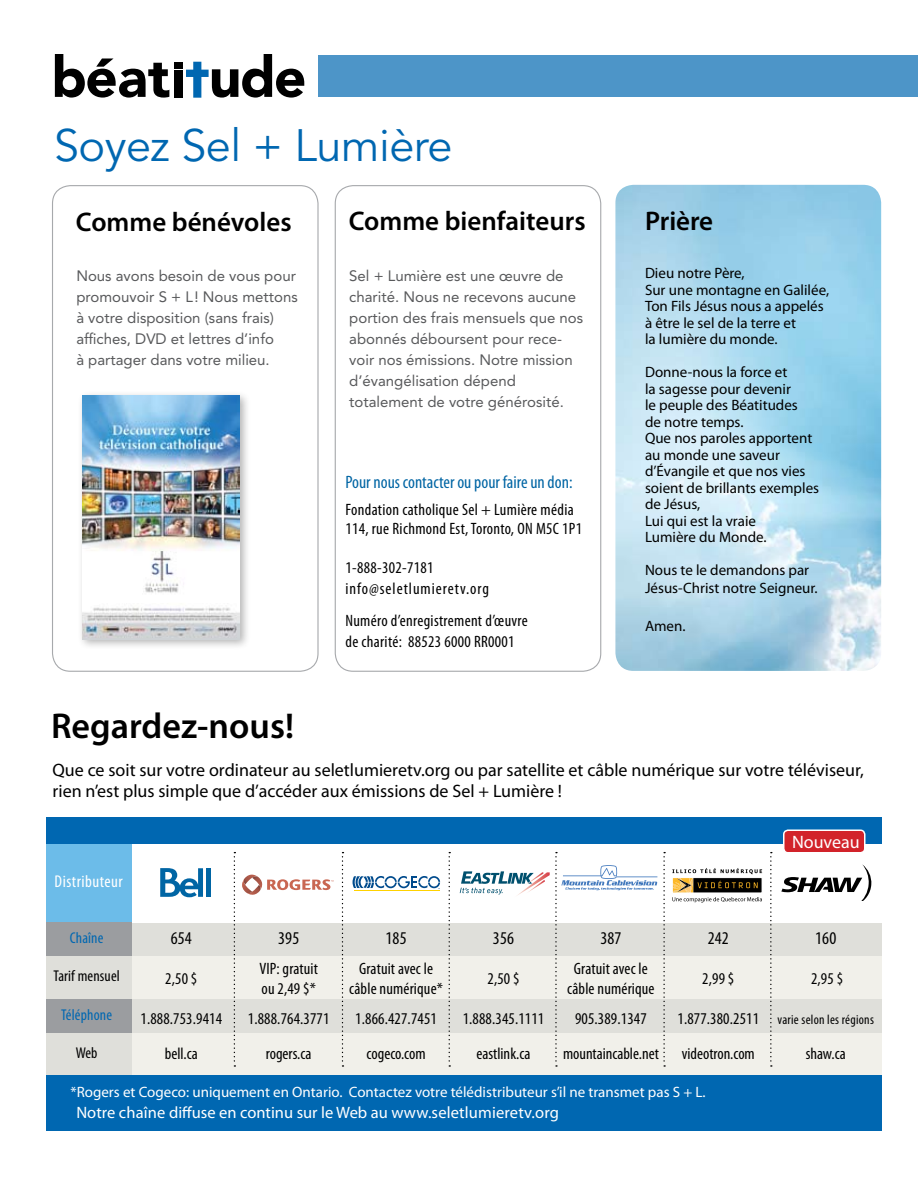
<style>
.page{position:relative;width:918px;height:1188px;background:#fff}
.page>*{position:absolute;margin:0;border:0;box-sizing:border-box;transform-origin:0 0}
.t1{font:45px "Avenir LT Std";letter-spacing:-.01em;color:#0067b1}
.t2{font:600 36px "Myriad Pro";color:#000}
.t3{font:600 27px "Myriad Pro";color:#000}
.t4{font:18px/21.6px "Myriad Pro";color:#000}
.t5{font:condensed 18px "Myriad Pro";color:#0065a4}
.t6{font:condensed 18px "Myriad Pro";letter-spacing:.01em;color:#000}
.t7{font:18px "Myriad Pro";color:#fff}
.t8{font:condensed 17.1px "Myriad Pro";letter-spacing:.03em;color:#fff}
.t9{font:condensed 16.5px/19.8px "Myriad Pro";letter-spacing:.01em;color:#000}
.t10{font:16.5px "Myriad Pro";color:#fff}
.t11{font:condensed 16.5px/21px "Myriad Pro";letter-spacing:.06em;color:#000}
.t12{font:condensed 16.35px "Myriad Pro";color:#000}
.t13{font:condensed 15.75px "Myriad Pro";letter-spacing:.01em;color:#0067b1}
.t14{font:condensed 15.75px "Myriad Pro";letter-spacing:.01em;color:#000}
.t15{font:15px/16.5px "Myriad Pro";color:#000}
.t16{font:15px/21px "Avenir LT Std";color:#58595b}
.t17{font:15px "Myriad Pro";color:#fff}
.t18{font:condensed 13.5px "Myriad Pro";letter-spacing:.02em;color:#000}
.s1{font-size:16.5px}
</style>
<div class="page">
<div style="left:46px;top:818px;width:835px;height:313px;background:#0067b1"></div>
<div style="left:47px;top:922px;width:834px;height:152px;background:#f1f0ea"></div>
<div style="left:48px;top:922px;width:833px;height:33px;background:#dfdfda"></div>
<div style="left:48px;top:999px;width:833px;height:34px;background:#dfdfda"></div>
<div style="left:47px;top:844px;width:834px;height:78px;background:#fff"></div>
<svg style="left:242px;top:875px;width:92px;height:20px"></svg>
<svg style="left:160px;top:868px;width:43px;height:29px"></svg>
<div style="left:206px;top:868px;width:5px;height:29px;background:#0065a4"></div>
<svg style="left:353px;top:876px;width:87px;height:13px"></svg>
<hr style="left:354px;top:890px;width:86px;height:1px;background:#ffd200">
<svg style="left:672px;top:868px;width:90px;height:35px"></svg>
<svg style="left:781px;top:864px;width:90px;height:37px"></svg>
<svg style="left:234px;top:852px;width:1px;height:215px"></svg>
<svg style="left:342px;top:852px;width:1px;height:215px"></svg>
<svg style="left:449px;top:852px;width:1px;height:215px"></svg>
<svg style="left:460px;top:852px;width:197px;height:215px"></svg>
<svg style="left:663px;top:852px;width:2px;height:215px"></svg>
<svg style="left:770px;top:852px;width:2px;height:215px"></svg>
<div style="left:46px;top:844px;width:86px;height:78px;background:#6cbce9"></div>
<div style="left:46px;top:923px;width:86px;height:152px;background:#dfdfda"></div>
<div style="left:46px;top:922px;width:86px;height:34px;background:#9b9da0"></div>
<div style="left:46px;top:1000px;width:86px;height:33px;background:#9b9da0"></div>
<div style="left:319px;top:55px;width:599px;height:42px;background:#4d95c8"></div>
<div style="left:174px;top:70px;width:9px;height:28px;background:#000"></div>
<svg style="left:186px;top:54px;width:118px;height:44px"></svg>
<div style="left:174px;top:62px;width:8px;height:7px;background:#000"></div>
<svg style="left:55px;top:54px;width:114px;height:44px"></svg>
<div style="left:52px;top:185px;width:267px;height:487px;border:1px solid #a7a9ac;border-radius:18px"></div>
<div style="left:784px;top:830px;width:81px;height:23px;background:#d2232a;border-radius:4px"></div>
<div style="left:783px;top:830px;width:83px;height:24px;border:2px solid #fff;border-radius:4px"></div>
<div style="left:335px;top:185px;width:266px;height:487px;border:1px solid #a7a9ac;border-radius:18px"></div>
<div style="left:77px;top:390px;width:180px;height:266px;background:#000;opacity:.3"></div>
<img style="left:82px;top:395px;width:158px;height:244px">
<img style="left:615px;top:185px;width:266px;height:486px">
<h1 class="t1" style="left:54px;top:120px;width:400px">Soyez Sel + Lumière</h1>
<h3 class="t3" style="left:76px;top:205px;width:217px">Comme bénévoles</h3>
<p class="t16" style="left:76px;top:265px;width:223px">Nous avons besoin de vous pour promouvoir S + L! Nous mettons à votre disposition (sans frais) affiches, DVD et lettres d’info<br>à partager dans votre milieu.</p>
<h3 class="t3" style="left:349px;top:204px;width:238px">Comme bienfaiteurs</h3>
<p class="t16" style="left:349px;top:265px;width:236px">Sel + Lumière est une œuvre de charité. Nous ne recevons aucune portion des frais mensuels que nos abonnés déboursent pour rece&shy;voir nos émissions. Notre mission d’évangélisation dépend totalement de votre générosité.</p>
<p class="t5" style="left:345px;top:471px;width:229px">Pour nous contacter ou pour faire un don:</p>
<p class="t9" style="left:345px;top:500px;width:238px">Fondation catholique Sel + Lumière média<br>114, rue Richmond Est, Toronto, ON M5C 1P1</p>
<p class="t11" style="left:345px;top:557px;width:145px">1-888-302-7181 info@seletlumieretv.org</p>
<p class="t9" style="left:345px;top:610px;width:184px;line-height:21px">Numéro d’enregistrement d’œuvre de charité: 88523 6000 RR0001</p>
<h3 class="t3" style="left:645px;top:204px;width:69px">Prière</h3>
<p class="t15" style="left:645px;top:265px;width:186px">Dieu notre Père,<br>Sur une montagne en Galilée,<br>Ton Fils Jésus nous a appelés à être le sel de la terre et<br>la lumière du monde.</p>
<p class="t15" style="left:645px;top:364px;width:176px">Donne-nous la force et<br>la sagesse pour devenir<br>le peuple des Béatitudes<br>de notre temps.<br>Que nos paroles apportent au monde une saveur d’Évangile et que nos vies soient de brillants exemples de Jésus,<br>Lui qui est la vraie<br>Lumière du Monde.</p>
<p class="t15" style="left:645px;top:561px;width:174px;line-height:18px">Nous te le demandons par<br>Jésus-Christ notre Seigneur.</p>
<p class="t15" style="left:645px;top:617px;width:42px">Amen.</p>
<h2 class="t2" style="left:51px;top:703px;width:245px">Regardez-nous!</h2>
<p class="t4" style="left:52px;top:758px;width:813px">Que ce soit sur votre ordinateur au seletlumieretv.org ou par satellite et câble numérique sur votre téléviseur, rien n’est plus simple que d’accéder aux émissions de Sel + Lumière !</p>
<p class="t8" style="left:54px;top:871px;width:70px">Distributeur</p>
<p class="t13" style="left:70px;top:928px;width:35px">Chaîne</p>
<p class="t14" style="left:54px;top:967px;width:68px">Tarif mensuel</p>
<p class="t13" style="left:61px;top:1005px;width:52px">Téléphone</p>
<p class="t14" style="left:76px;top:1044px;width:23px">Web</p>
<p class="t7" style="left:792px;top:830px;width:69px">Nouveau</p>
<p class="t6" style="left:171px;top:927px;width:23px">654</p>
<p class="t6" style="left:278px;top:927px;width:23px">395</p>
<p class="t6" style="left:386px;top:927px;width:23px">185</p>
<p class="t6" style="left:493px;top:927px;width:23px">356</p>
<p class="t6" style="left:600px;top:927px;width:23px">387</p>
<p class="t6" style="left:708px;top:927px;width:23px">242</p>
<p class="t6" style="left:815px;top:927px;width:23px">160</p>
<p class="t9" style="left:165px;top:968px;width:34px">2,50 $</p>
<p class="t9" style="left:259px;top:958px;width:60px">VIP: gratuit ou 2,49 $*</p>
<p class="t9" style="left:349px;top:958px;width:95px;text-align:center">Gratuit avec le câble numérique*</p>
<p class="t9" style="left:488px;top:968px;width:34px">2,50 $</p>
<p class="t9" style="left:567px;top:958px;width:89px;text-align:center">Gratuit avec le câble numérique</p>
<p class="t9" style="left:702px;top:968px;width:34px">2,99 $</p>
<p class="t9" style="left:811px;top:968px;width:34px">2,95 $</p>
<p class="t9" style="left:140px;top:1008px;width:83px">1.888.753.9414</p>
<p class="t9" style="left:248px;top:1008px;width:83px">1.888.764.3771</p>
<p class="t9" style="left:355px;top:1008px;width:83px">1.866.427.7451</p>
<p class="t9" style="left:463px;top:1008px;width:83px">1.888.345.1111</p>
<p class="t9" style="left:575px;top:1008px;width:73px">905.389.1347</p>
<p class="t18" style="left:677px;top:1011px;width:198px"><span class="s1">1.877.380.2511</span> varie selon les régions</p>
<p class="t9" style="left:165px;top:1043px;width:34px">bell.ca</p>
<p class="t9" style="left:266px;top:1043px;width:47px">rogers.ca</p>
<p class="t9" style="left:367px;top:1043px;width:61px">cogeco.com</p>
<p class="t9" style="left:477px;top:1043px;width:56px">eastlink.ca</p>
<p class="t12" style="left:563px;top:1044px;width:97px">mountaincable.net</p>
<p class="t12" style="left:682px;top:1044px;width:75px">videotron.com</p>
<p class="t12" style="left:806px;top:1044px;width:41px">shaw.ca</p>
<p class="t17" style="left:70px;top:1083px;width:637px">*Rogers et Cogeco: uniquement en Ontario. Contactez votre télédistributeur s’il ne transmet pas S + L.</p>
<p class="t10" style="left:76px;top:1103px;width:484px">Notre chaîne diffuse en continu sur le Web au www.seletlumieretv.org</p>
</div>
